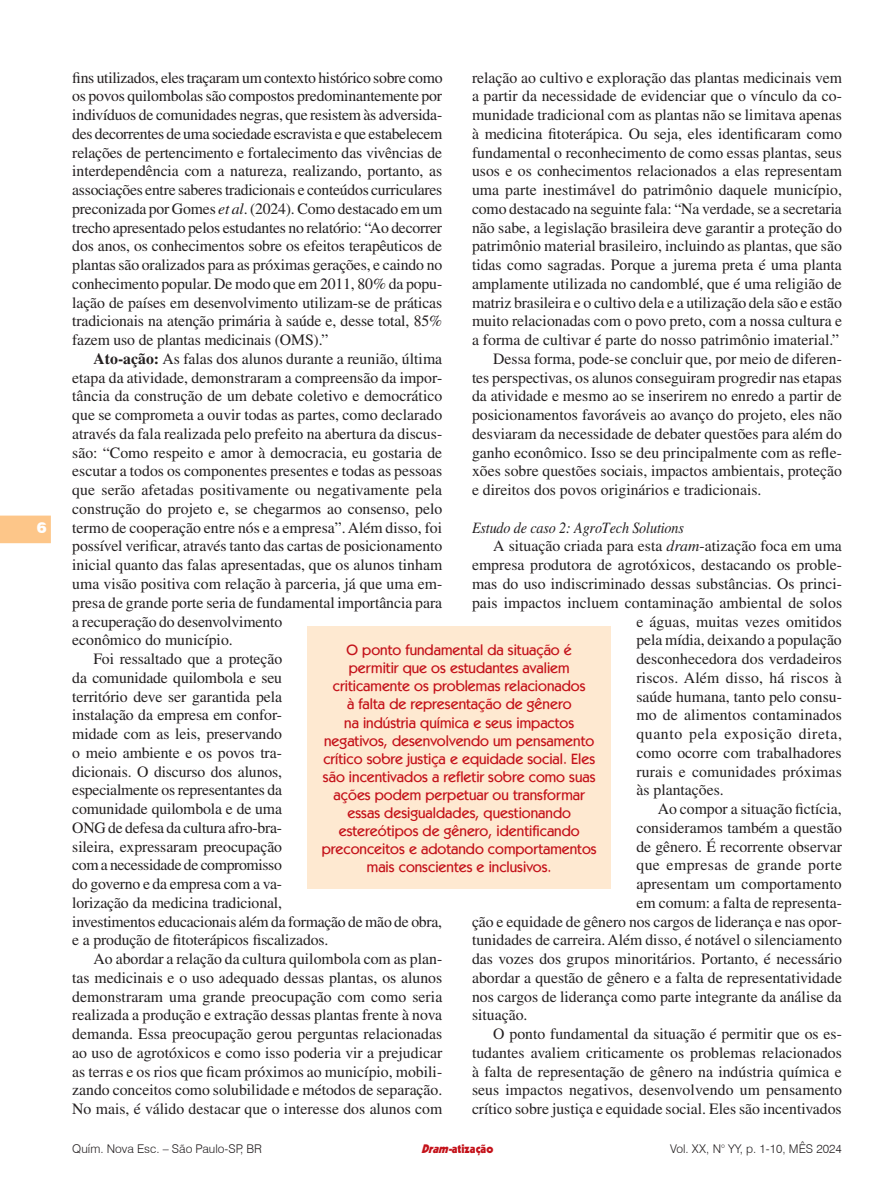
<style>
.page{position:relative;width:893px;height:1191px;background:#fff}
.page>*{position:absolute;margin:0;border:0;box-sizing:border-box;transform-origin:0 0}
.t1{font:15.75px/18.8px "Times LT Std";color:#231f20;text-align:justify}
.Sub_sub_seção{font:italic 15.75px "Times LT Std";letter-spacing:-.01em;color:#231f20;scale:.9 1}
.t2{font:15.75px "Times LT Std";letter-spacing:.035em;color:#231f20}
.t3{font:15.75px "Times LT Std";letter-spacing:.025em;color:#231f20}
.Olho{font:500 15px/18px "Kabel IT Cby BT";color:#c4121a;text-align:center}
.t4{font:900 15px "Swiss 721 BT";color:#fff}
.t5{font:300 12px "Swiss 721 BT";color:#231f20}
.t6{font:900 12px "Kabel LT Std";color:#c4121a}
.s1{font-style:italic}
.s2{font-weight:700}
</style>
<div class="page">
<svg style="left:0;top:515px;width:51px;height:28px"></svg>
<div style="left:308px;top:626px;width:303px;height:263px;background:#fee9d1"></div>
<p class="t4" style="left:37px;top:518px;width:11px">6</p>
<p class="t1" style="left:72px;top:68px;width:372px">fins utilizados, eles traçaram um contexto histórico sobre como os povos quilombolas são compostos predominantemente por indivíduos de comunidades negras, que resistem às adversida&shy;des decorrentes de uma sociedade escravista e que estabelecem relações de pertencimento e fortalecimento das vivências de interdependência com a natureza, realizando, portanto, as associações entre saberes tradicionais e conteúdos curriculares preconizada por Gomes <span class="s1">et al</span>. (2024). Como destacado em um trecho apresentado pelos estudantes no relatório: “Ao decorrer dos anos, os conhecimentos sobre os efeitos terapêuticos de plantas são oralizados para as próximas gerações, e caindo no conhecimento popular. De modo que em 2011, 80% da popu&shy;lação de países em desenvolvimento utilizam-se de práticas tradicionais na atenção primária à saúde e, desse total, 85% fazem uso de plantas medicinais (OMS).”</p>
<p class="t1" style="left:72px;top:349px;width:372px;text-align:left;text-indent:21px"><span class="s2">Ato-ação:</span> As falas dos alunos durante a reunião, última etapa da atividade, demonstraram a compreensão da impor&shy;tância da construção de um debate coletivo e democrático que se comprometa a ouvir todas as partes, como declarado através da fala realizada pelo prefeito na abertura da discus&shy;são: “Como respeito e amor à democracia, eu gostaria de escutar a todos os componentes presentes e todas as pessoas que serão afetadas positivamente ou negativamente pela construção do projeto e, se chegarmos ao consenso, pelo termo de cooperação entre nós e a empresa”. Além disso, foi possível verificar, através tanto das cartas de posicionamento inicial quanto das falas apresentadas, que os alunos tinham uma visão positiva com relação à parceria, já que uma em&shy;presa de grande porte seria de fundamental importância para a recuperação do desenvolvimento<br>econômico do município.</p>
<p class="t1" style="left:72px;top:649px;width:371px;text-align:left;text-indent:21px">Foi ressaltado que a proteção<br>da comunidade quilombola e seu<br>território deve ser garantida pela<br>instalação da empresa em confor-<br>midade com as leis, preservando<br>o meio ambiente e os povos tra-<br>dicionais. O discurso dos alunos,<br>especialmente os representantes da<br>comunidade quilombola e de uma<br>ONG de defesa da cultura afro-bra-<br>sileira, expressaram preocupação<br>com a necessidade de compromisso<br>do governo e da empresa com a va-<br>lorização da medicina tradicional,<br>investimentos educacionais além da formação de mão de obra, e a produção de fitoterápicos fiscalizados.</p>
<p class="t1" style="left:72px;top:949px;width:372px;text-indent:21px">Ao abordar a relação da cultura quilombola com as plan&shy;tas medicinais e o uso adequado dessas plantas, os alunos demonstraram uma grande preocupação com como seria realizada a produção e extração dessas plantas frente à nova demanda. Essa preocupação gerou perguntas relacionadas ao uso de agrotóxicos e como isso poderia vir a prejudicar as terras e os rios que ficam próximos ao município, mobili&shy;zando conceitos como solubilidade e métodos de separação.<br>No mais, é válido destacar que o interesse dos alunos com</p>
<p class="t1" style="left:472px;top:68px;width:372px">relação ao cultivo e exploração das plantas medicinais vem a partir da necessidade de evidenciar que o vínculo da co&shy;munidade tradicional com as plantas não se limitava apenas à medicina fitoterápica. Ou seja, eles identificaram como fundamental o reconhecimento de como essas plantas, seus usos e os conhecimentos relacionados a elas representam uma parte inestimável do patrimônio daquele município, como destacado na seguinte fala: “Na verdade, se a secretaria não sabe, a legislação brasileira deve garantir a proteção do patrimônio material brasileiro, incluindo as plantas, que são tidas como sagradas. Porque a jurema preta é uma planta amplamente utilizada no candomblé, que é uma religião de matriz brasileira e o cultivo dela e a utilização dela são e estão muito relacionadas com o povo preto, com a nossa cultura e a forma de cultivar é parte do nosso patrimônio imaterial.”</p>
<p class="t1" style="left:472px;top:349px;width:371px;text-indent:21px">Dessa forma, pode-se concluir que, por meio de diferen&shy;tes perspectivas, os alunos conseguiram progredir nas etapas da atividade e mesmo ao se inserirem no enredo a partir de posicionamentos favoráveis ao avanço do projeto, eles não desviaram da necessidade de debater questões para além do ganho econômico. Isso se deu principalmente com as refle&shy;xões sobre questões sociais, impactos ambientais, proteção e direitos dos povos originários e tradicionais.</p>
<p class="Sub_sub_seção" style="left:472px;top:519px;width:237px">Estudo de caso 2: AgroTech Solutions</p>
<p class="t1" style="left:493px;top:537px;width:350px">A situação criada para esta <span class="s1">dram</span>-atização foca em uma</p>
<p class="t1" style="left:472px;top:555px;width:371px">empresa produtora de agrotóxicos, destacando os proble-</p>
<p class="t1" style="left:472px;top:574px;width:371px">mas do uso indiscriminado dessas substâncias. Os princi-</p>
<p class="t1" style="left:472px;top:593px;width:372px">pais impactos incluem contaminação ambiental de solos</p>
<p class="t1" style="left:636px;top:612px;width:207px">e águas, muitas vezes omitidos</p>
<p class="t1" style="left:636px;top:630px;width:207px">pela mídia, deixando a população</p>
<p class="t1" style="left:636px;top:649px;width:207px">desconhecedora dos verdadeiros</p>
<p class="t1" style="left:636px;top:668px;width:207px">riscos. Além disso, há riscos à</p>
<p class="t1" style="left:636px;top:687px;width:207px">saúde humana, tanto pelo consu-</p>
<p class="t1" style="left:636px;top:705px;width:207px">mo de alimentos contaminados</p>
<p class="t2" style="left:636px;top:725px;width:207px">quanto pela exposição direta,</p>
<p class="t1" style="left:636px;top:743px;width:207px">como ocorre com trabalhadores</p>
<p class="t1" style="left:636px;top:762px;width:207px">rurais e comunidades próximas</p>
<p class="t1" style="left:636px;top:780px;width:89px">às plantações.</p>
<p class="t1" style="left:658px;top:799px;width:186px">Ao compor a situação fictícia,</p>
<p class="t1" style="left:636px;top:818px;width:207px">consideramos também a questão</p>
<p class="t1" style="left:636px;top:837px;width:207px">de gênero. É recorrente observar</p>
<p class="t3" style="left:636px;top:856px;width:207px">que empresas de grande porte</p>
<p class="t1" style="left:636px;top:874px;width:207px">apresentam um comportamento</p>
<p class="t1" style="left:636px;top:893px;width:207px">em comum: a falta de representa-</p>
<p class="t1" style="left:472px;top:912px;width:371px">ção e equidade de gênero nos cargos de liderança e nas opor-</p>
<p class="t1" style="left:472px;top:930px;width:371px">tunidades de carreira. Além disso, é notável o silenciamento</p>
<p class="t1" style="left:472px;top:949px;width:371px">das vozes dos grupos minoritários. Portanto, é necessário</p>
<p class="t1" style="left:472px;top:968px;width:371px">abordar a questão de gênero e a falta de representatividade</p>
<p class="t1" style="left:472px;top:987px;width:371px">nos cargos de liderança como parte integrante da análise da</p>
<p class="t1" style="left:472px;top:1005px;width:57px">situação.</p>
<p class="t1" style="left:472px;top:1024px;width:372px;text-indent:21px">O ponto fundamental da situação é permitir que os es&shy;tudantes avaliem criticamente os problemas relacionados à falta de representação de gênero na indústria química e seus impactos negativos, desenvolvendo um pensamento crítico sobre justiça e equidade social. Eles são incentivados</p>
<p class="Olho" style="left:322px;top:641px;width:276px">O ponto fundamental da situação é permitir que os estudantes avaliem criticamente os problemas relacionados<br>à falta de representação de gênero<br>na indústria química e seus impactos negativos, desenvolvendo um pensamento crítico sobre justiça e equidade social. Eles são incentivados a refletir sobre como suas ações podem perpetuar ou transformar essas desigualdades, questionando estereótipos de gênero, identificando preconceitos e adotando comportamentos mais conscientes e inclusivos.</p>
<p class="t5" style="left:72px;top:1141px;width:191px">Quím. Nova Esc. – São Paulo-SP, BR</p>
<p class="t5" style="left:670px;top:1141px;width:173px">Vol. XX, N° YY, p. 1-10, MÊS 2024</p>
<p class="t6" style="left:421px;top:1141px;width:74px"><span class="s1">Dram-</span>atização</p>
</div>
